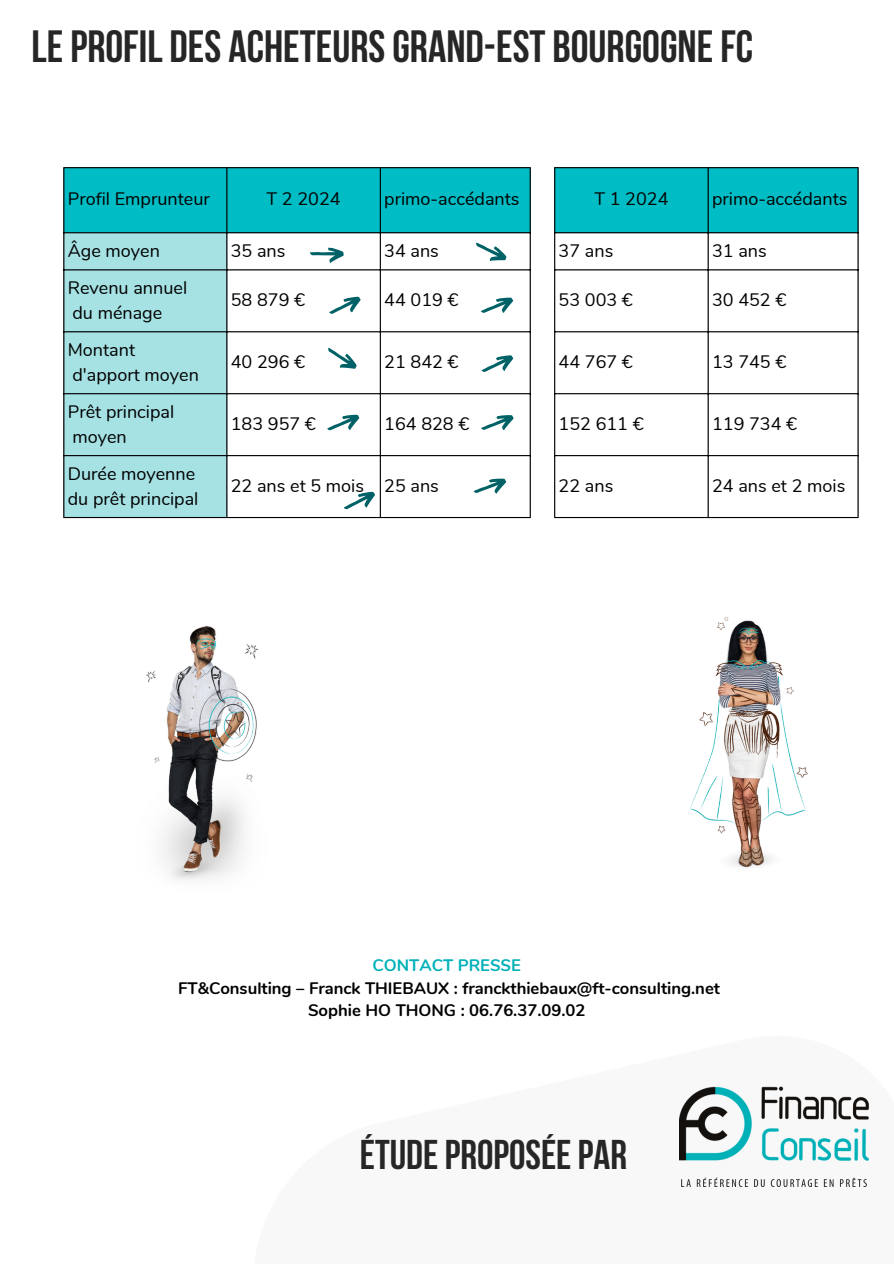
<style>
.page{position:relative;width:894px;height:1264px;background:#fff}
.page>*{position:absolute;margin:0;border:0;box-sizing:border-box;transform-origin:0 0}
.t1{font:700 45px "Bebas Neue";color:#262626}
.t2{font:700 41.4px "Bebas Neue";color:#262626}
.t3{font:18px "Nunito";color:#000}
.t4{font:700 16.65px "Nunito";color:#000}
.t5{font:700 16.65px "Nunito";color:#00b1b9}
</style>
<div class="page">
<img style="left:679px;top:1086px;width:189px;height:100px">
<img style="left:690px;top:616px;width:118px;height:252px">
<img style="left:146px;top:626px;width:113px;height:254px">
<svg style="left:64px;top:267px;width:162px;height:250px;background:#a1dadd"></svg>
<hr style="left:63px;top:168px;width:1px;height:349px;background:#000">
<hr style="left:226px;top:168px;width:1px;height:349px;background:#000">
<hr style="left:379px;top:168px;width:2px;height:349px;background:#000">
<hr style="left:529px;top:168px;width:1px;height:349px;background:#000">
<hr style="left:63px;top:167px;width:467px;height:1px;background:#000">
<hr style="left:63px;top:269px;width:467px;height:1px;background:#000">
<hr style="left:63px;top:331px;width:467px;height:1px;background:#000">
<hr style="left:63px;top:393px;width:467px;height:1px;background:#000">
<hr style="left:63px;top:455px;width:467px;height:1px;background:#000">
<hr style="left:63px;top:517px;width:467px;height:1px;background:#000">
<svg style="left:329px;top:296px;width:32px;height:18px"></svg>
<svg style="left:344px;top:491px;width:31px;height:19px"></svg>
<svg style="left:328px;top:347px;width:29px;height:22px"></svg>
<svg style="left:481px;top:415px;width:33px;height:15px"></svg>
<svg style="left:327px;top:414px;width:33px;height:17px"></svg>
<svg style="left:473px;top:478px;width:34px;height:16px"></svg>
<svg style="left:481px;top:297px;width:32px;height:16px"></svg>
<svg style="left:481px;top:355px;width:33px;height:17px"></svg>
<svg style="left:64px;top:167px;width:466px;height:100px"></svg>
<div style="left:555px;top:168px;width:302px;height:64px;background:#00bcc4"></div>
<hr style="left:554px;top:168px;width:1px;height:349px;background:#000">
<hr style="left:707px;top:168px;width:1px;height:349px;background:#000">
<hr style="left:857px;top:168px;width:1px;height:349px;background:#000">
<hr style="left:554px;top:167px;width:304px;height:1px;background:#000">
<hr style="left:554px;top:232px;width:304px;height:1px;background:#000">
<hr style="left:554px;top:269px;width:304px;height:1px;background:#000">
<hr style="left:554px;top:331px;width:304px;height:1px;background:#000">
<hr style="left:554px;top:393px;width:304px;height:1px;background:#000">
<hr style="left:554px;top:455px;width:304px;height:1px;background:#000">
<hr style="left:554px;top:517px;width:304px;height:1px;background:#000">
<p class="t1" style="left:32px;top:28px;width:723px">LEPROFIL DES ACHETEURSGRAND-EST BOURGOGNEFC</p>
<p class="t3" style="left:68px;top:187px;width:143px">Profil Emprunteur</p>
<p class="t3" style="left:266px;top:187px;width:76px">T 2 2024</p>
<p class="t3" style="left:384px;top:187px;width:137px">primo-accédants</p>
<p class="t3" style="left:68px;top:239px;width:94px">Âge moyen</p>
<p class="t3" style="left:231px;top:239px;width:56px">35 ans</p>
<p class="t3" style="left:384px;top:239px;width:56px">34 ans</p>
<p class="t3" style="left:68px;top:276px;width:121px">Revenu annuel</p>
<p class="t3" style="left:72px;top:301px;width:91px">du ménage</p>
<p class="t3" style="left:231px;top:288px;width:76px">58 879 €</p>
<p class="t3" style="left:384px;top:288px;width:76px">44 019 €</p>
<p class="t3" style="left:68px;top:338px;width:69px">Montant</p>
<p class="t3" style="left:72px;top:362px;width:128px">d'apport moyen</p>
<p class="t3" style="left:68px;top:400px;width:108px">Prêt principal</p>
<p class="t3" style="left:72px;top:424px;width:56px">moyen</p>
<p class="t3" style="left:68px;top:461px;width:129px">Durée moyenne</p>
<p class="t3" style="left:68px;top:486px;width:132px">du prêt principal</p>
<p class="t3" style="left:231px;top:350px;width:76px">40 296 €</p>
<p class="t3" style="left:384px;top:350px;width:76px">21 842 €</p>
<p class="t3" style="left:231px;top:412px;width:86px">183 957 €</p>
<p class="t3" style="left:384px;top:412px;width:86px">164 828 €</p>
<p class="t3" style="left:231px;top:474px;width:135px">22 ans et 5 mois</p>
<p class="t3" style="left:384px;top:474px;width:56px">25 ans</p>
<p class="t3" style="left:594px;top:187px;width:76px">T 1 2024</p>
<p class="t3" style="left:711px;top:187px;width:137px">primo-accédants</p>
<p class="t3" style="left:558px;top:239px;width:56px">37 ans</p>
<p class="t3" style="left:711px;top:239px;width:56px">31 ans</p>
<p class="t3" style="left:558px;top:288px;width:76px">53 003 €</p>
<p class="t3" style="left:711px;top:288px;width:76px">30 452 €</p>
<p class="t3" style="left:558px;top:350px;width:76px">44 767 €</p>
<p class="t3" style="left:711px;top:350px;width:76px">13 745 €</p>
<p class="t3" style="left:558px;top:412px;width:86px">152 611 €</p>
<p class="t3" style="left:711px;top:412px;width:86px">119 734 €</p>
<p class="t3" style="left:558px;top:474px;width:56px">22 ans</p>
<p class="t3" style="left:711px;top:474px;width:135px">24 ans et 2 mois</p>
<p class="t5" style="left:372px;top:954px;width:150px">CONTACT PRESSE</p>
<p class="t4" style="left:178px;top:976px;width:543px">FT&amp;Consulting – Franck THIEBAUX : franckthiebaux@ft-consulting.net</p>
<p class="t4" style="left:308px;top:999px;width:279px">Sophie HO THONG : 06.76.37.09.02</p>
<p class="t2" style="left:359px;top:1137px;width:269px">ÉTUDEPROPOSÉE PAR</p>
</div>
